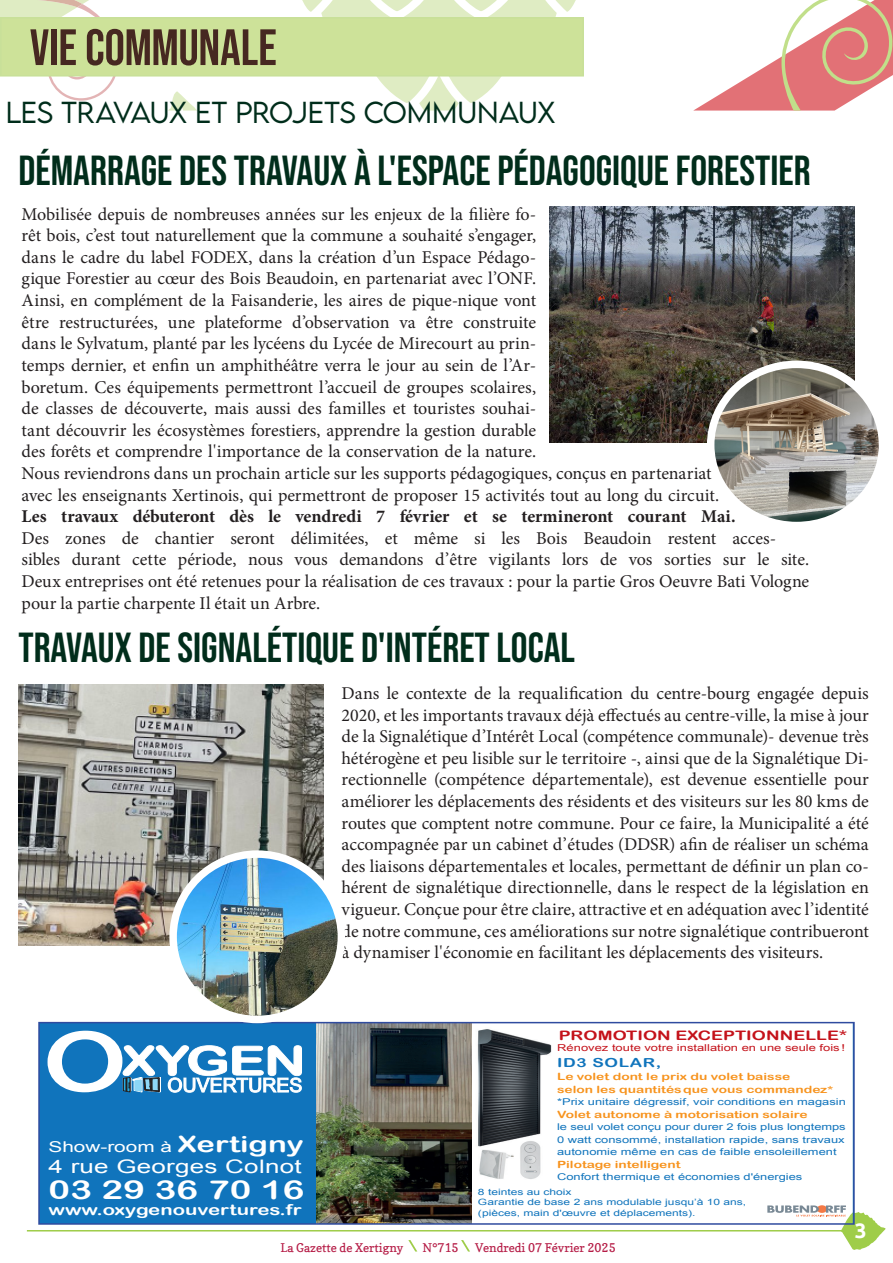
<style>
.page{position:relative;width:893px;height:1263px;background:#fff}
.page>*{position:absolute;margin:0;border:0;box-sizing:border-box;transform-origin:0 0}
.t1{font:51px "Bebas Neue";letter-spacing:-.005em;color:#462821}
.t2{font:42px "Bebas Neue";color:#012d1b}
.t3{font:300 27px "LEMONMILK";letter-spacing:-.015em;color:#002d1b}
.t4{font:26.1px "Arial Rounded MT Bold";letter-spacing:.01em;color:#fff;scale:1.39 1}
.t5{font:700 21px "Ubuntu";color:#fff}
.t6{font:18.6px "Arial";letter-spacing:.01em;color:#fff;scale:1.39 1}
.t7{font:18px/21.6px "Minion Pro";letter-spacing:-.005em;color:#231f20;text-align:justify}
.t8{font:15px "Arial Rounded MT Bold";color:#fff;scale:1.37 1}
.t9{font:15px "Arial";color:#fff;scale:1.39 1}
.t10{font:13.05px "Arial Rounded MT Bold";letter-spacing:.005em;color:#c4121a;scale:1.37 1}
.t11{font:12.45px "Arial Rounded MT Bold";letter-spacing:.04em;color:#1074bc;scale:1.38 1}
.t12{font:12px "Copse";color:#b51c46}
.t13{font:9.9px/12.6px "Arial Rounded MT Bold";color:#f7931d;scale:1.38 1}
.t14{font:9.45px "Arial";color:#c4121a;scale:1.37 1}
.t15{font:9.3px/12.5px "Arial";color:#1074bc;text-align:justify;scale:1.38 1}
.t16{font:8.7px/10.5px "Arial";color:#1074bc;scale:1.38 1}
.s1{font-weight:700}
.s2{font-size:9.3px}
.s3{font-family:"Arial Rounded MT Bold";font-size:22.35px}
</style>
<div class="page">
<svg style="left:408px;top:1240px;width:9px;height:11px"></svg>
<svg style="left:461px;top:1240px;width:9px;height:11px"></svg>
<hr style="left:27px;top:1230px;width:850px;height:1px;background:#9fcd49">
<img style="left:41px;top:1025px;width:511px;height:197px">
<svg style="left:46px;top:1029px;width:256px;height:65px"></svg>
<svg style="left:767px;top:1205px;width:119px;height:45px"></svg>
<div style="left:38px;top:1022px;width:817px;height:203px;border:2px solid #2f4b9f"></div>
<img style="left:18px;top:684px;width:305px;height:261px">
<img style="left:173px;top:854px;width:163px;height:160px">
<div style="left:169px;top:850px;width:176px;height:173px;border:8px solid #fff;border-radius:50%"></div>
<svg style="left:302px;top:0;width:274px;height:111px"></svg>
<svg style="left:693px;top:0;width:200px;height:111px"></svg>
<div style="left:1px;top:18px;width:582px;height:58px;background:#cde299"></div>
<div style="left:0;top:17px;width:584px;height:60px;border:2px solid #c8e099"></div>
<img style="left:550px;top:206px;width:304px;height:237px">
<img style="left:711px;top:364px;width:166px;height:156px">
<div style="left:707px;top:361px;width:179px;height:168px;border:8px solid #fff;border-radius:50%"></div>
<svg style="left:0;top:0;width:250px;height:111px"></svg>
<p class="t1" style="left:30px;top:19px;width:248px">VIE COMMUNALE</p>
<p class="t3" style="left:6px;top:95px;width:551px">LES TRAVAUX ET PROJETS COMMUNAUX</p>
<p class="t2" style="left:18px;top:147px;width:794px">DÉMARRAGE DES TRAVAUX À L'ESPACE PÉDAGOGIQUE FORESTIER</p>
<p class="t7" style="left:22px;top:203px;width:789px;text-align:left">Mobilisée depuis de nombreuses années sur les enjeux de la filière fo-<br>rêt bois, c’est tout naturellement que la commune a souhaité s’engager,<br>dans le cadre du label FODEX, dans la création d’un Espace Pédago-<br>gique Forestier au cœur des Bois Beaudoin, en partenariat avec l’ONF.<br>Ainsi, en complément de la Faisanderie, les aires de pique-nique vont<br>être restructurées, une plateforme d’observation va être construite<br>dans le Sylvatum, planté par les lycéens du Lycée de Mirecourt au prin-<br>temps dernier, et enfin un amphithéâtre verra le jour au sein de l’Ar-<br>boretum. Ces équipements permettront l’accueil de groupes scolaires,<br>de classes de découverte, mais aussi des familles et touristes souhai-<br>tant découvrir les écosystèmes forestiers, apprendre la gestion durable<br>des forêts et comprendre l'importance de la conservation de la nature.<br>Nous reviendrons dans un prochain article sur les supports pédagogiques, conçus en partenariat<br>avec les enseignants Xertinois, qui permettront de proposer 15 activités tout au long du circuit.<br><span class="s1">Les travaux débuteront dès le vendredi 7 février et se termineront courant Mai.<br></span>Des zones de chantier seront délimitées, et même si les Bois Beaudoin restent acces&shy;sibles durant cette période, nous vous demandons d’être vigilants lors de vos sorties sur le site.<br>Deux entreprises ont été retenues pour la réalisation de ces travaux : pour la partie Gros Oeuvre Bati Vologne pour la partie charpente Il était un Arbre.</p>
<p class="t2" style="left:18px;top:623px;width:558px">TRAVAUX DE SIGNALÉTIQUE D'INTÉRET LOCAL</p>
<p class="t7" style="left:342px;top:682px;width:529px">Dans le contexte de la requalification du centre-bourg engagée depuis 2020, et les importants travaux déjà effectués au centre-ville, la mise à jour de la Signalétique d’Intérêt Local (compétence communale)- devenue très hétérogène et peu lisible sur le territoire -, ainsi que de la Signalétique Di&shy;rectionnelle (compétence départementale), est devenue essentielle pour améliorer les déplacements des résidents et des visiteurs sur les 80 kms de routes que comptent notre commune. Pour ce faire, la Municipalité a été accompagnée par un cabinet d’études (DDSR) afin de réaliser un schéma des liaisons départementales et locales, permettant de définir un plan co&shy;hérent de signalétique directionnelle, dans le respect de la législation en vigueur. Conçue pour être claire, attractive et en adéquation avec l’identité de notre commune, ces améliorations sur notre signalétique contribueront à dynamiser l'économie en facilitant les déplacements des visiteurs.</p>
<p class="t10" style="left:559px;top:1028px;width:212px">PROMOTION EXCEPTIONNELLE*</p>
<p class="t14" style="left:557px;top:1042px;width:212px">Rénovez toute votre installation en une seule fois !</p>
<p class="t11" style="left:557px;top:1055px;width:77px">ID3 SOLAR,</p>
<p class="t13" style="left:557px;top:1070px;width:202px">Le volet dont le prix du volet baisse<br>selon les quantitésque vous commandez<span class="s2">*</span></p>
<p class="t15" style="left:557px;top:1095px;width:211px">*Prix unitaire dégressif, voir conditions en magasin</p>
<p class="t13" style="left:557px;top:1108px;width:183px">Volet autonome à motorisation solaire</p>
<p class="t15" style="left:557px;top:1121px;width:211px">le seul volet conçu pour durer 2 fois plus longtemps 0 watt consommé, installation rapide, sans travaux autonomie même en cas de faible ensoleillement</p>
<p class="t13" style="left:557px;top:1158px;width:91px">Pilotage intelligent</p>
<p class="t15" style="left:557px;top:1170px;width:179px">Confort thermique et économies d'énergies</p>
<p class="t9" style="left:48px;top:1137px;width:185px">Show-room à <span class="s3">Xertigny</span></p>
<p class="t6" style="left:48px;top:1154px;width:184px">4 rue Georges Colnot</p>
<p class="t4" style="left:48px;top:1174px;width:186px">03 29 36 70 16</p>
<p class="t16" style="left:478px;top:1186px;width:196px">8 teintes au choix<br>Garantie de base 2 ans modulable jusqu’à 10 ans,</p>
<p class="t8" style="left:48px;top:1201px;width:186px">www.oxygenouvertures.fr</p>
<p class="t16" style="left:478px;top:1207px;width:159px">(pièces, main d'œuvre et déplacements).</p>
<p class="t12" style="left:280px;top:1240px;width:124px">La Gazette de Xertigny</p>
<p class="t12" style="left:423px;top:1240px;width:37px">N°715</p>
<p class="t12" style="left:475px;top:1240px;width:142px">Vendredi 07 Février 2025</p>
<p class="t5" style="left:855px;top:1217px;width:13px">3</p>
</div>
